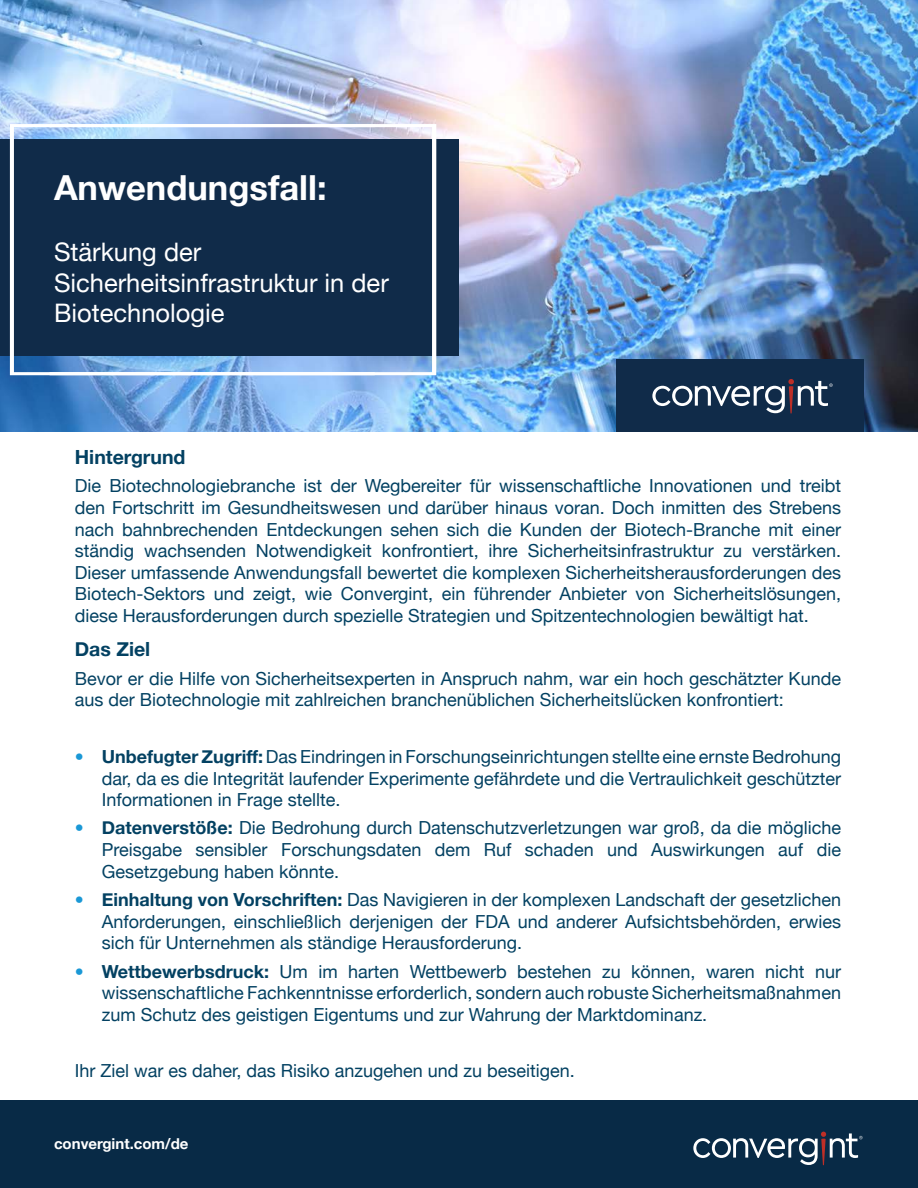
<style>
.page{position:relative;width:918px;height:1188px;background:#fff}
.page>*{position:absolute;margin:0;border:0;box-sizing:border-box;transform-origin:0 0}
.t1{font:700 34.5px "Helvetica Neue";color:#fff}
.t2{font:25.5px/30.6px "Helvetica Neue";color:#fff}
.t3{font:700 19.5px "Helvetica Neue";color:#034162}
.t4{font:18px/21.6px "Helvetica Neue";color:#034162;text-align:justify}
.t5{font:700 15px "Helvetica Neue";color:#fff}
.s1{font-weight:700;color:#1a98d6}
.s2{font-weight:700}
</style>
<div class="page">
<img style="left:0;top:0;width:918px;height:432px">
<div style="left:0;top:1101px;width:918px;height:87px;background:#082a46"></div>
<svg style="left:693px;top:1132px;width:170px;height:33px"></svg>
<div style="left:617px;top:360px;width:247px;height:72px;background:#102b49"></div>
<svg style="left:652px;top:379px;width:181px;height:34px"></svg>
<div style="left:0;top:139px;width:459px;height:217px;background:#102b49"></div>
<svg style="left:10px;top:124px;width:40px;height:251px"></svg>
<svg style="left:50px;top:124px;width:386px;height:251px"></svg>
<p class="t1" style="left:54px;top:166px;width:274px">Anwendungsfall:</p>
<p class="t2" style="left:54px;top:236px;width:336px">Stärkung der<br>Sicherheitsinfrastruktur in der<br>Biotechnologie</p>
<p class="t3" style="left:75px;top:445px;width:112px">Hintergrund</p>
<p class="t4" style="left:75px;top:475px;width:768px">Die Biotechnologiebranche ist der Wegbereiter für wissenschaftliche Innovationen und treibt den Fortschritt im Gesundheitswesen und darüber hinaus voran. Doch inmitten des Strebens nach bahnbrechenden Entdeckungen sehen sich die Kunden der Biotech-Branche mit einer ständig wachsenden Notwendigkeit konfrontiert, ihre Sicherheitsinfrastruktur zu verstärken.<br>Dieser umfassende Anwendungsfall bewertet die komplexen Sicherheitsherausforderungen des Biotech-Sektors und zeigt, wie Convergint, ein führender Anbieter von Sicherheitslösungen, diese Herausforderungen durch spezielle Strategien und Spitzentechnologien bewältigt hat.</p>
<p class="t3" style="left:75px;top:637px;width:77px">Das Ziel</p>
<p class="t4" style="left:75px;top:667px;width:768px">Bevor er die Hilfe von Sicherheitsexperten in Anspruch nahm, war ein hoch geschätzter Kunde aus der Biotechnologie mit zahlreichen branchenüblichen Sicherheitslücken konfrontiert:</p>
<p class="t4" style="left:102px;top:745px;width:741px;text-indent:-27px"><span class="s1">•</span> <span class="s2">Unbefugter Zugriff:</span> Das Eindringen in Forschungseinrichtungen stellte eine ernste Bedrohung dar, da es die Integrität laufender Experimente gefährdete und die Vertraulichkeit geschützter Informationen in Frage stellte.</p>
<p class="t4" style="left:102px;top:817px;width:741px;text-indent:-27px"><span class="s1">•</span> <span class="s2">Datenverstöße:</span> Die Bedrohung durch Datenschutzverletzungen war groß, da die mögliche Preisgabe sensibler Forschungsdaten dem Ruf schaden und Auswirkungen auf die Gesetzgebung haben könnte.</p>
<p class="t4" style="left:102px;top:889px;width:741px;text-indent:-27px"><span class="s1">•</span> <span class="s2">Einhaltung von Vorschriften:</span> Das Navigieren in der komplexen Landschaft der gesetzlichen Anforderungen, einschließlich derjenigen der FDA und anderer Aufsichtsbehörden, erwies sich für Unternehmen als ständige Herausforderung.</p>
<p class="t4" style="left:102px;top:960px;width:741px;text-indent:-27px"><span class="s1">•</span> <span class="s2">Wettbewerbsdruck:</span> Um im harten Wettbewerb bestehen zu können, waren nicht nur wissenschaftliche Fachkenntnisse erforderlich, sondern auch robuste Sicherheitsmaßnahmen zum Schutz des geistigen Eigentums und zur Wahrung der Marktdominanz.</p>
<p class="t4" style="left:75px;top:1060px;width:502px">Ihr Ziel war es daher, das Risiko anzugehen und zu beseitigen.</p>
<p class="t5" style="left:54px;top:1134px;width:136px">convergint.com/de</p>
</div>
